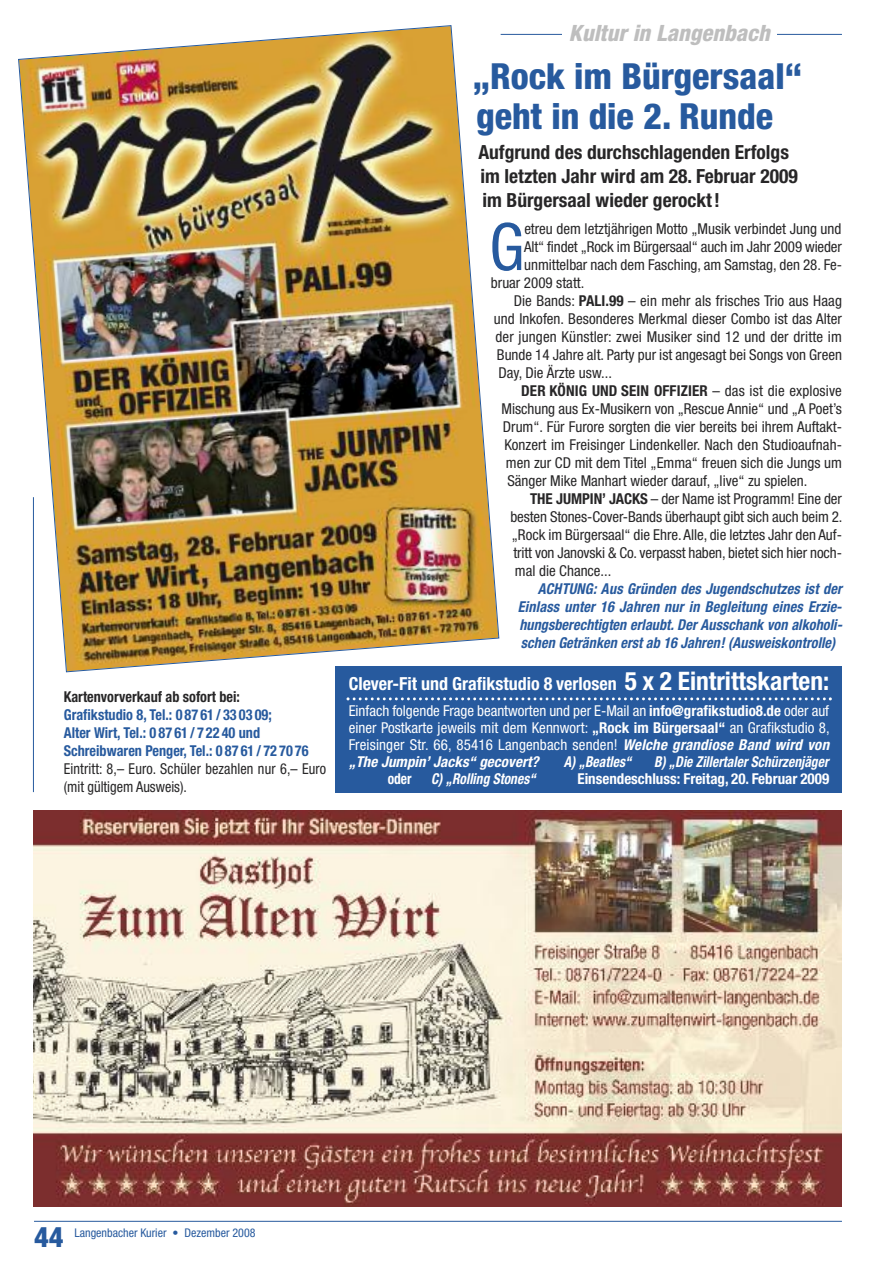
<style>
.page{position:relative;width:893px;height:1263px;background:#fff}
.page>*{position:absolute;margin:0;border:0;box-sizing:border-box;transform-origin:0 0}
.t1{font:condensed 65.4px "Helvetica Neue";color:#275a9e}
.t2{font:800 condensed 36px/39px "Helvetica Neue";color:#275a9e}
.t3{font:800 condensed 28.5px "Helvetica Neue";color:#275a9e}
.t4{font:italic 800 condensed 22.5px "Helvetica Neue";letter-spacing:.005em;color:#bebebe}
.t5{font:700 condensed 19.5px/24px "Helvetica Neue";color:#272627}
.t6{font:700 condensed 18px "Helvetica Neue";color:#fff}
.t7{font:condensed 15px "Helvetica Neue";color:#272627}
.t8{font:condensed 15px/17px "Helvetica Neue";letter-spacing:.01em;color:#fff;text-align:justify}
.t9{font:italic 700 condensed 15px/18px "Helvetica Neue";letter-spacing:.005em;color:#275a9e;text-align:justify;scale:.95 1}
.t10{font:700 condensed 15px/18px "Helvetica Neue";color:#275a9e;scale:.95 1}
.t11{font:condensed 15px/18px "Helvetica Neue";color:#272627;scale:.95 1}
.t12{font:italic 700 condensed 15px "Helvetica Neue";letter-spacing:.005em;color:#fff;scale:.9 1}
.t13{font:700 condensed 15px "Helvetica Neue";color:#272627}
.t14{font:700 condensed 15px "Helvetica Neue";color:#fff}
.t15{font:700 condensed 15px "Helvetica Neue";color:#272627;scale:.95 1}
.t16{font:700 condensed 15px "Helvetica Neue";color:#fff;scale:.9 1}
.t17{font:condensed 12px "Helvetica Neue";color:#275a9e}
.s1{font-weight:700}
.s2{font-weight:400}
.s3{font-size:25.5px}
.s4{font-weight:700;font-style:italic}
</style>
<div class="page">
<hr style="left:501px;top:34px;width:341px;height:1px;background:#275a9e">
<hr style="left:33px;top:497px;width:1px;height:295px;background:#275a9e">
<div style="left:562px;top:25px;width:215px;height:26px;background:#fff"></div>
<hr style="left:34px;top:1221px;width:808px;height:1px;background:#275a9e">
<img style="left:33px;top:810px;width:809px;height:396px">
<img style="left:18px;top:25px;width:482px;height:648px">
<div style="left:336px;top:666px;width:506px;height:126px;background:#275a9e"></div>
<svg style="left:346px;top:697px;width:486px;height:3px"></svg>
<p class="t15" style="left:64px;top:691px;width:187px">Kartenvorverkauf ab sofort bei:</p>
<p class="t10" style="left:64px;top:707px;width:259px">Grafikstudio 8, Tel.: 0 87 61 / 33 03 09;<br>Alter Wirt, Tel.: 0 87 61 / 7 22 40 und<br>Schreibwaren Penger, Tel.: 0 87 61 / 72 70 76</p>
<p class="t11" style="left:64px;top:761px;width:278px">Eintritt: 8,– Euro. Schüler bezahlen nur 6,– Euro (mit gültigem Ausweis).</p>
<h3 class="t4" style="left:569px;top:25px;width:202px">Kultur in Langenbach</h3>
<h2 class="t2" style="left:473px;top:60px;width:331px">„Rock im Bürgersaal“ geht in die 2. Runde</h2>
<h3 class="t5" style="left:478px;top:142px;width:321px">Aufgrund des durchschlagenden Erfolgs im letzten Jahr wird am 28. Februar 2009 im Bürgersaal wieder gerockt!</h3>
<h1 class="t1" style="left:489px;top:223px;width:37px">G</h1>
<p class="t7" style="left:524px;top:223px;width:319px">etreu dem letztjährigen Motto „Musik verbindet Jung und</p>
<p class="t7" style="left:524px;top:241px;width:319px">Alt“ findet „Rock im Bürgersaal“ auch im Jahr 2009 wieder</p>
<p class="t7" style="left:524px;top:259px;width:319px">unmittelbar nach dem Fasching, am Samstag, den 28. Fe-</p>
<p class="t7" style="left:491px;top:277px;width:95px">bruar 2009 statt.</p>
<p class="t7" style="left:514px;top:295px;width:330px">Die Bands: <span class="s1">PALI.99</span> – ein mehr als frisches Trio aus Haag</p>
<p class="t7" style="left:494px;top:313px;width:349px">und Inkofen. Besonderes Merkmal dieser Combo ist das Alter</p>
<p class="t7" style="left:495px;top:331px;width:348px">der jungen Künstler: zwei Musiker sind 12 und der dritte im</p>
<p class="t7" style="left:497px;top:349px;width:346px">Bunde 14 Jahre alt. Party pur ist angesagt bei Songs von Green</p>
<p class="t7" style="left:498px;top:367px;width:115px">Day, Die Ärzte usw...</p>
<p class="t13" style="left:521px;top:385px;width:322px">DER KÖNIG UND SEIN OFFIZIER <span class="s2">– das ist die explosive</span></p>
<p class="t7" style="left:501px;top:403px;width:342px">Mischung aus Ex-Musikern von „Rescue Annie“ und „A Poet’s</p>
<p class="t7" style="left:503px;top:421px;width:340px">Drum“. Für Furore sorgten die vier bereits bei ihrem Auftakt-</p>
<p class="t7" style="left:504px;top:439px;width:339px">Konzert im Freisinger Lindenkeller. Nach den Studioaufnah-</p>
<p class="t7" style="left:506px;top:457px;width:337px">men zur CD mit dem Titel „Emma“ freuen sich die Jungs um</p>
<p class="t7" style="left:507px;top:475px;width:302px">Sänger Mike Manhart wieder darauf, „live“ zu spielen.</p>
<p class="t7" style="left:530px;top:493px;width:313px"><span class="s1">THE JUMPIN’ JACKS</span> – der Name ist Programm! Eine der</p>
<p class="t7" style="left:510px;top:511px;width:334px">besten Stones-Cover-Bands überhaupt gibt sich auch beim 2.</p>
<p class="t7" style="left:512px;top:529px;width:332px">„Rock im Bürgersaal“ die Ehre. Alle, die letztes Jahr den Auf-</p>
<p class="t7" style="left:513px;top:547px;width:330px">tritt von Janovski &amp; Co. verpasst haben, bietet sich hier noch-</p>
<p class="t7" style="left:515px;top:565px;width:98px">mal die Chance...</p>
<p class="t9" style="left:518px;top:581px;width:343px;text-indent:20px">ACHTUNG: Aus Gründen des Jugendschutzes ist der Einlass unter 16 Jahren nur in Begleitung eines Erzie&shy;hungsberechtigten erlaubt. Der Ausschank von alkoholi&shy;schen Getränken erst ab 16 Jahren! (Ausweiskontrolle)</p>
<p class="t6" style="left:349px;top:677px;width:482px">Clever-Fit und Grafikstudio 8 verlosen <span class="s3">5 x 2 Eintrittskarten:</span></p>
<p class="t8" style="left:349px;top:703px;width:483px">Einfach folgende Frage beantworten und per E-Mail an <span class="s1">info@grafikstudio8.de</span> oder auf einer Postkarte jeweils mit dem Kennwort: <span class="s1">„Rock im Bürgersaal“</span> an Grafikstudio 8, Freisinger Str. 66, 85416 Langenbach senden! <span class="s4">Welche grandiose Band wird von „The Jumpin’ Jacks“ gecovert?</span></p>
<p class="t12" style="left:564px;top:756px;width:76px">A) „Beatles“</p>
<p class="t12" style="left:654px;top:756px;width:195px">B) „Die Zillertaler Schürzenjäger</p>
<p class="t16" style="left:388px;top:773px;width:28px">oder</p>
<p class="t12" style="left:431px;top:773px;width:118px">C) „Rolling Stones“</p>
<p class="t14" style="left:577px;top:773px;width:253px">Einsendeschluss: Freitag, 20. Februar 2009</p>
<h3 class="t3" style="left:34px;top:1227px;width:31px">44</h3>
<p class="t17" style="left:75px;top:1228px;width:183px">Langenbacher Kurier • Dezember 2008</p>
</div>
